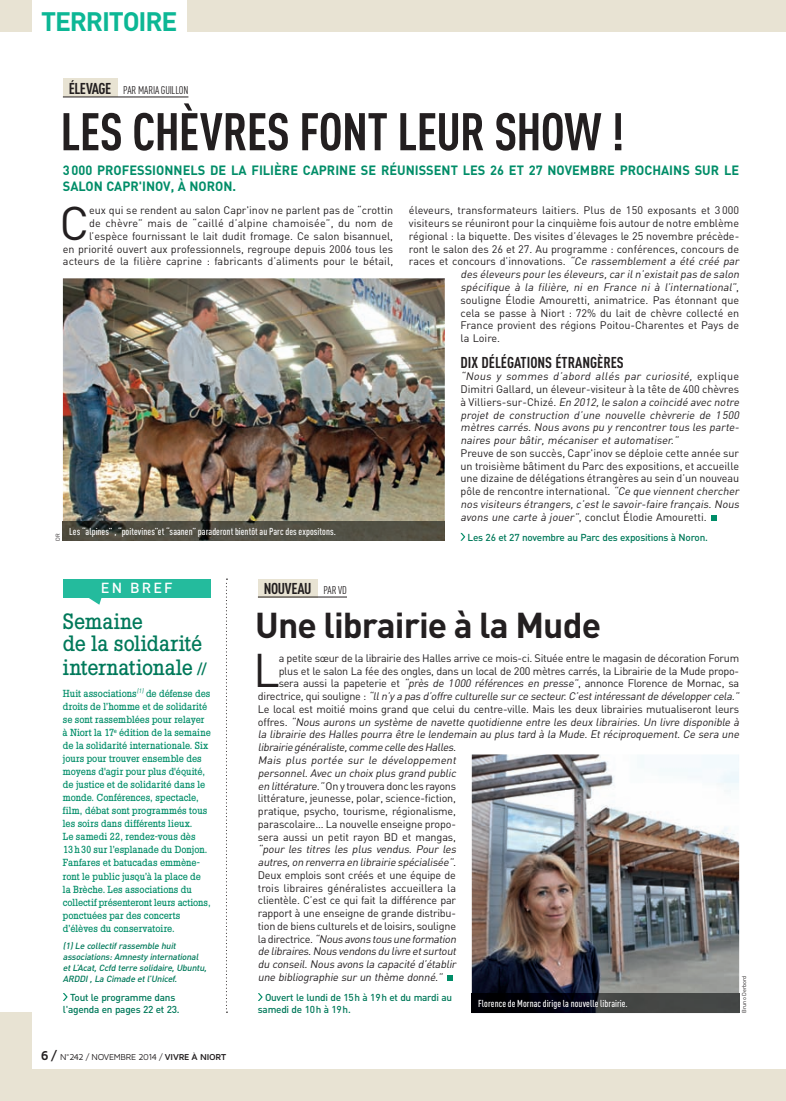
<style>
.page{position:relative;width:786px;height:1101px;background:#fff}
.page>*{position:absolute;margin:0;border:0;box-sizing:border-box;transform-origin:0 0}
.t1{font:700 52.2px "DIN Cond";letter-spacing:-.015em;color:#231f20}
.t2{font:46.7px "DIN";color:#231f20}
.t3{font:700 35.5px "DIN";letter-spacing:-.025em;color:#231f20}
.t4{font:700 26.4px "DIN";letter-spacing:-.045em;color:#0cb795}
.t5{font:500 22.2px/22.2px "Slab Tall X";letter-spacing:.01em;color:#00795a}
.t6{font:700 15.5px "DIN Cond";color:#231f20}
.t7{font:700 15.5px "DIN Cond";letter-spacing:-.025em;color:#231f20}
.t8{font:500 14.4px "DIN";letter-spacing:.15em;color:#fff}
.t9{font:700 13.3px/15.5px "DIN";color:#008d68;scale:.96 1}
.t10{font:11.1px "DIN Cond";letter-spacing:-.015em;color:#231f20}
.t11{font:10.8px/12.8px "DIN";letter-spacing:-.01em;color:#231f20;text-align:right}
.t12{font:italic 10.8px/12.8px "DIN";color:#231f20}
.t13{font:500 10.3px/13px "Slab Tall X";letter-spacing:.01em;color:#008d68}
.t14{font:500 10px/12.2px "DIN";letter-spacing:-.025em;color:#00795a}
.t15{font:500 10px "DIN Cond";letter-spacing:.005em;color:#fff}
.t16{font:italic 500 8.9px/11.1px "DIN";color:#00795a}
.t17{font:8.9px "Maven Pro";letter-spacing:-.04em;color:#231f20}
.t18{font:5.5px "DIN";color:#231f20}
.s1{font-weight:700;font-size:15.5px}
.s2{font-style:italic}
.s3{font-style:normal}
.s4{font-size:17.8px}
.s5{font-weight:700;font-size:13.3px}
.s6{font-weight:700}
.s7{font-weight:400;font-size:11.1px}
</style>
<div class="page">
<div style="left:0;top:0;width:31px;height:31px;background:#e8e3d3"></div>
<div style="left:187px;top:0;width:599px;height:31px;background:#e8e3d3"></div>
<div style="left:0;top:1013px;width:31px;height:88px;background:#e8e3d3"></div>
<div style="left:0;top:1069px;width:786px;height:32px;background:#e8e3d3"></div>
<div style="left:63px;top:79px;width:54px;height:18px;background:#e8e3d3"></div>
<hr style="left:63px;top:97px;width:125px;height:1px;background:#231f20">
<div style="left:258px;top:579px;width:60px;height:18px;background:#e8e3d3"></div>
<hr style="left:258px;top:597px;width:89px;height:1px;background:#231f20">
<svg style="left:226px;top:579px;width:1px;height:434px"></svg>
<svg style="left:712px;top:515px;width:5px;height:6px"></svg>
<svg style="left:460px;top:533px;width:5px;height:8px"></svg>
<svg style="left:447px;top:975px;width:6px;height:6px"></svg>
<svg style="left:258px;top:993px;width:5px;height:8px"></svg>
<svg style="left:63px;top:993px;width:5px;height:8px"></svg>
<div style="left:63px;top:579px;width:148px;height:18px;background:#24bb9d"></div>
<svg style="left:87px;top:597px;width:15px;height:8px"></svg>
<img style="left:63px;top:278px;width:382px;height:244px">
<img style="left:63px;top:522px;width:382px;height:19px">
<img style="left:472px;top:754px;width:267px;height:240px">
<img style="left:472px;top:994px;width:267px;height:19px">
<p class="t4" style="left:41px;top:13px;width:138px">TERRITOIRE</p>
<p class="t10" style="left:69px;top:86px;width:121px"><span class="s1">ÉLEVAGE</span> PAR MARIA GUILLON</p>
<p class="t1" style="left:60px;top:113px;width:565px">LES CHÈVRES FONT LEUR SHOW !</p>
<p class="t9" style="left:63px;top:164px;width:706px">3 000 PROFESSIONNELS DE LA FILIÈRE CAPRINE SE RÉUNISSENT LES 26 ET 27 NOVEMBRE PROCHAINS SUR LE<br>SALON CAPR'INOV, À NORON.</p>
<p class="t11" style="left:63px;top:205px;width:332px">eux qui se rendent au salon Capr'inov ne parlent pas de “crottin<br>de chèvre” mais de “caillé d’alpine chamoisée”, du nom de l’espèce fournissant le lait dudit fromage. Ce salon bisannuel,<br>en priorité ouvert aux professionnels, regroupe depuis 2006 tous les acteurs de la filière caprine : fabricants d’aliments pour le bétail,</p>
<p class="t11" style="left:409px;top:205px;width:332px">éleveurs, transformateurs laitiers. Plus de 150 exposants et 3 000</p>
<p class="t2" style="left:59px;top:207px;width:31px">C</p>
<p class="t11" style="left:409px;top:218px;width:332px">visiteurs se réuniront pour la cinquième fois autour de notre emblème</p>
<p class="t11" style="left:409px;top:231px;width:332px">régional : la biquette. Des visites d’élevages le 25 novembre précède-</p>
<p class="t11" style="left:409px;top:244px;width:332px">ront le salon des 26 et 27. Au programme : conférences, concours de</p>
<p class="t11" style="left:409px;top:256px;width:334px">races et concours d’innovations. <span class="s2">“Ce rassemblement a été créé par</span></p>
<p class="t12" style="left:461px;top:269px;width:282px">des éleveurs pour les éleveurs,car iln’existait pas de salon</p>
<p class="t12" style="left:461px;top:282px;width:280px">spécifique à la filière, ni en France ni à l’international”<span class="s3">,</span></p>
<p class="t11" style="left:461px;top:295px;width:280px">souligne Élodie Amouretti, animatrice. Pas étonnant que</p>
<p class="t11" style="left:461px;top:307px;width:280px">cela se passe à Niort : 72% du lait de chèvre collecté en</p>
<p class="t11" style="left:461px;top:320px;width:280px">France provient des régions Poitou-Charentes et Pays de</p>
<p class="t11" style="left:461px;top:333px;width:41px">la Loire.</p>
<p class="t6" style="left:461px;top:357px;width:165px">DIX DÉLÉGATIONS ÉTRANGÈRES</p>
<p class="t12" style="left:461px;top:371px;width:282px">“Nous y sommes d’abord allés par curiosité, <span class="s3">ex p l i q u e Dimitri Gallard, un éleveur-visiteur à la tête de 400 chèvres à Vi l l i e rs - s u r- C h i z é .</span> En 2012,le salon a coïncidé avec notre projet de construction d’une nouvelle chèvrerie de 1 500 mètres carrés. Nous avons pu y rencontrer tous les parte&shy;naires pour bâtir, mécaniser et automatiser.”<br><span class="s3">Preuve de son succès, Capr'inov se déploie cette année sur un troisième bâtiment du Parc des expositions, et accueille une dizaine de délégations étrangères au sein d’un nouveau pôle de rencontre international.</span> “Ce que viennent chercher nos visiteurs étrangers, c’est le savoir-faire français. Nous avons une carte à jouer”<span class="s3">, conclut Élodie Amouretti.</span></p>
<p class="t14" style="left:468px;top:532px;width:242px">Les 26 et 27 novembre au Parc des expositions à Noron.</p>
<p class="t15" style="left:69px;top:528px;width:268px">Les “alpines” , “poitevines”et “saanen” paraderont bientôt au Parc des expositons.</p>
<p class="t18" style="left:56px;top:541px;width:9px;rotate:-90deg">DR</p>
<p class="t8" style="left:101px;top:583px;width:73px">EN BREF</p>
<p class="t5" style="left:63px;top:612px;width:141px">Semaine<br>de la solidarité</p>
<p class="t5" style="left:63px;top:659px;width:146px">internationale <span class="s4">//</span></p>
<p class="t13" style="left:63px;top:688px;width:149px">Huit associations<sup>(1)</sup> de défense des droits de l’homme et de solidarité se sont rassemblées pour relayer à Niort la 17<sup>e</sup> édition de la semaine de la solidarité internationale. Six jours pour trouver ensemble des moyens d'agir pour plus d'équité, de justice et de solidarité dans le monde. Conférences, spectacle, film, débat sont programmés tous les soirs dans différents lieux.<br>Le samedi 22, rendez-vous dès<br>13 h 30 sur l’esplanade du Donjon.<br>Fanfares et batucadas emmène&shy;ront le public jusqu’à la place de la Brèche. Les associations du collectif présenteront leurs actions, ponctuées par des concerts d’élèves du conservatoire.</p>
<p class="t16" style="left:63px;top:941px;width:147px">(1) Le collectif rassemble huit associations: Amnesty international et L’Acat, Ccfd terre solidaire, Ubuntu, ARDDI , La Cimade et l’Unicef.</p>
<p class="t14" style="left:63px;top:992px;width:118px;text-align:center">Tout le programme dans l'agenda en pages 22 et 23.</p>
<p class="t17" style="left:41px;top:1052px;width:187px"><span class="s5">6 /</span> N°242 / NOVEMBRE 2014 / <span class="s6">VIVRE À NIORT</span></p>
<p class="t7" style="left:264px;top:583px;width:85px">NOUVEAU <span class="s7">PAR VD</span></p>
<p class="t3" style="left:255px;top:613px;width:348px">Une librairie à la Mude</p>
<p class="t2" style="left:253px;top:654px;width:28px">L</p>
<p class="t11" style="left:279px;top:653px;width:462px">a petite sœur de la librairie des Halles arrive ce mois-ci. Située entre le magasin de décoration Forum</p>
<p class="t11" style="left:279px;top:666px;width:462px">plus et le salon La fée des ongles, dans un local de 200 mètres carrés, la Librairie de la Mude propo-</p>
<p class="t11" style="left:279px;top:678px;width:462px">sera aussi la papeterie et <span class="s2">“près de 1 000 références en presse”</span>, annonce Florence de Mornac, sa</p>
<p class="t12" style="left:258px;top:691px;width:485px"><span class="s3">d i re c t r i ce , q u i s o u l i g n e :</span> “lln’y a pas d’offre culturelle sur ce secteur.C’estintéressantde développer cela.”</p>
<p class="t11" style="left:258px;top:704px;width:483px">Le local est moitié moins grand que celui du centre-ville. Mais les deux librairies mutualiseront leurs</p>
<p class="t12" style="left:258px;top:717px;width:485px"><span class="s3">o f f re s .</span> “Nous aurons un système de navette quotidienne entre les deux librairies. Un livre disponible à</p>
<p class="t12" style="left:258px;top:729px;width:485px">la librairie des Halles pourra être le lendemain au plus tard à la Mude. Et réciproquement. Ce sera une</p>
<p class="t12" style="left:258px;top:742px;width:201px">librairie généraliste,comme celle des Halles.</p>
<p class="t12" style="left:258px;top:755px;width:201px">Mais plus portée sur le développement</p>
<p class="t12" style="left:258px;top:768px;width:201px">personnel. Avec un choix plus grand public</p>
<p class="t11" style="left:258px;top:780px;width:200px"><span class="s2">en littérature.”</span> On y trouvera donc les rayons</p>
<p class="t11" style="left:258px;top:793px;width:200px">littérature, jeunesse, polar, science-fiction,</p>
<p class="t11" style="left:258px;top:806px;width:200px">pratique, psycho, tourisme, régionalisme,</p>
<p class="t11" style="left:258px;top:819px;width:200px">parascolaire… La nouvelle enseigne propo-</p>
<p class="t11" style="left:258px;top:831px;width:200px">sera aussi un petit rayon BD et mangas,</p>
<p class="t12" style="left:258px;top:844px;width:201px">“pour les titres les plus vendus. Pour les</p>
<p class="t12" style="left:258px;top:857px;width:201px">autres,on renverra en librairie spécialisée”.</p>
<p class="t11" style="left:258px;top:870px;width:200px">Deux emplois sont créés et une équipe de</p>
<p class="t11" style="left:258px;top:883px;width:200px">trois libraires généralistes accueillera la</p>
<p class="t11" style="left:258px;top:895px;width:200px">clientèle. C’est ce qui fait la différence par</p>
<p class="t11" style="left:258px;top:908px;width:200px">rapport à une enseigne de grande distribu-</p>
<p class="t11" style="left:258px;top:921px;width:200px">tion de biens culturels et de loisirs, souligne</p>
<p class="t12" style="left:258px;top:934px;width:201px"><span class="s3">la d i re ct ri ce .</span> “Nous avons tous une formation</p>
<p class="t12" style="left:258px;top:946px;width:201px">de libraires.Nous vendons du livre etsurtout</p>
<p class="t12" style="left:258px;top:959px;width:201px">du conseil. Nous avons la capacité d’établir</p>
<p class="t12" style="left:258px;top:972px;width:188px">une bibliographie sur un thème donné.”</p>
<p class="t14" style="left:258px;top:992px;width:196px;text-indent:7px">Ouvert le lundi de 15 h à 19 h et du mardi au samedi de 10 h à 19 h.</p>
<p class="t18" style="left:742px;top:1013px;width:38px;rotate:-90deg">Bruno Derbord</p>
<p class="t15" style="left:478px;top:1000px;width:151px">Florence de Mornac dirige la nouvelle librairie.</p>
</div>
